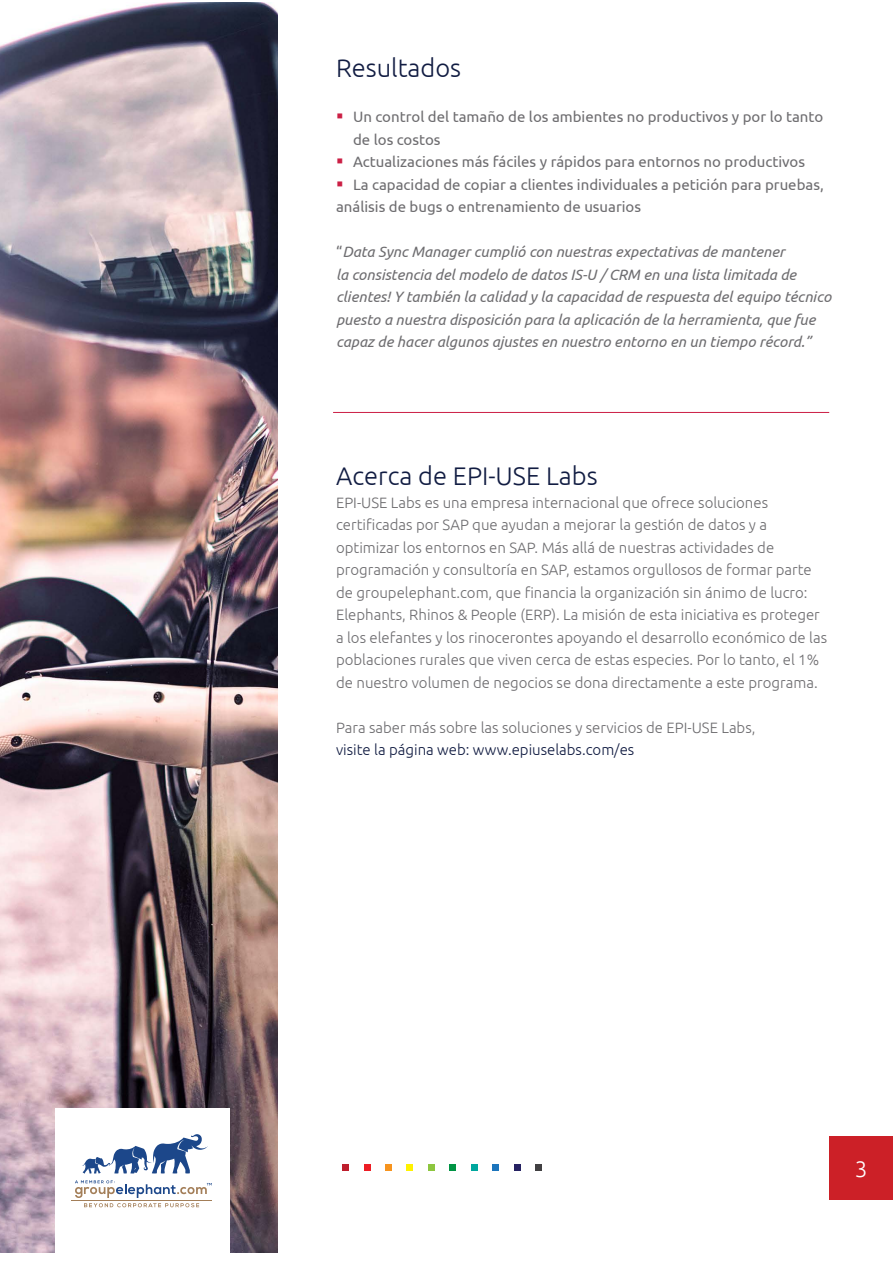
<style>
.page{position:relative;width:893px;height:1263px;background:#fff}
.page>*{position:absolute;margin:0;border:0;box-sizing:border-box;transform-origin:0 0}
.t1{font:300 25.5px "Ubuntu";color:#111c42}
.t2{font:300 22.5px "Ubuntu";color:#fff}
.t3{font:300 15px/22.5px "Ubuntu";color:#6e6d70}
.t4{font:italic 15px/22.5px "Ubuntu";color:#6e6d70}
.t5{font:15px/22.5px "Ubuntu";color:#6e6d70}
.t6{font:300 15px "Ubuntu";color:#111c42}
.s1{color:#cb1f45}
.s2{font-style:normal}
</style>
<div class="page">
<div style="left:829px;top:1136px;width:64px;height:63px;background:#cc2027"></div>
<img style="left:0;top:2px;width:277px;height:1250px">
<hr style="left:333px;top:412px;width:496px;height:1px;background:#cb1f45">
<div style="left:342px;top:1164px;width:7px;height:7px;background:#be1e2d"></div>
<div style="left:364px;top:1164px;width:6px;height:7px;background:#ed1d24"></div>
<div style="left:385px;top:1164px;width:7px;height:7px;background:#f7941e"></div>
<div style="left:407px;top:1164px;width:6px;height:7px;background:#fff200"></div>
<div style="left:428px;top:1164px;width:7px;height:7px;background:#8dc63f"></div>
<div style="left:449px;top:1164px;width:7px;height:7px;background:#009444"></div>
<div style="left:471px;top:1164px;width:7px;height:7px;background:#00a79e"></div>
<div style="left:492px;top:1164px;width:7px;height:7px;background:#1c75bc"></div>
<div style="left:514px;top:1164px;width:7px;height:7px;background:#262262"></div>
<div style="left:535px;top:1164px;width:7px;height:7px;background:#414042"></div>
<div style="left:55px;top:1109px;width:175px;height:154px;background:#fff"></div>
<hr style="left:72px;top:1200px;width:140px;height:1px;background:#a37e58">
<svg style="left:82px;top:1134px;width:126px;height:39px"></svg>
<svg style="left:75px;top:1180px;width:137px;height:27px"></svg>
<h1 class="t1" style="left:336px;top:53px;width:127px">Resultados</h1>
<p class="t5" style="left:353px;top:105px;width:472px;text-indent:-17px"><span class="s1">▪</span> Un control del tamaño de los ambientes no productivos y por lo tanto de los costos</p>
<p class="t5" style="left:336px;top:150px;width:471px"><span class="s1">▪</span> Actualizaciones más fáciles y rápidos para entornos no productivos</p>
<p class="t5" style="left:336px;top:173px;width:489px"><span class="s1">▪</span> La capacidad de copiar a clientes individuales a petición para pruebas, análisis de bugs o entrenamiento de usuarios</p>
<p class="t4" style="left:336px;top:240px;width:497px"><span class="s2">“</span>Data Sync Manager cumplió con nuestras expectativas de mantener<br>la consistencia del modelo de datos IS-U / CRM en una lista limitada de clientes! Y también la calidad y la capacidad de respuesta del equipo técnico puesto a nuestra disposición para la aplicación de la herramienta, que fue capaz de hacer algunos ajustes en nuestro entorno en un tiempo récord.”</p>
<h1 class="t1" style="left:336px;top:461px;width:263px">Acerca de EPI-USE Labs</h1>
<p class="t3" style="left:336px;top:491px;width:493px">EPI-USE Labs es una empresa internacional que ofrece soluciones certificadas por SAP que ayudan a mejorar la gestión de datos y a optimizar los entornos en SAP. Más allá de nuestras actividades de programación y consultoría en SAP, estamos orgullosos de formar parte de groupelephant.com, que financia la organización sin ánimo de lucro:<br>Elephants, Rhinos &amp; People (ERP). La misión de esta iniciativa es proteger a los elefantes y los rinocerontes apoyando el desarrollo económico de las poblaciones rurales que viven cerca de estas especies. Por lo tanto, el 1% de nuestro volumen de negocios se dona directamente a este programa.</p>
<p class="t3" style="left:336px;top:716px;width:421px">Para saber más sobre las soluciones y servicios de EPI-USE Labs,</p>
<p class="t6" style="left:336px;top:741px;width:300px">visite la página web: www.epiuselabs.com/es</p>
<h2 class="t2" style="left:855px;top:1155px;width:14px">3</h2>
</div>
